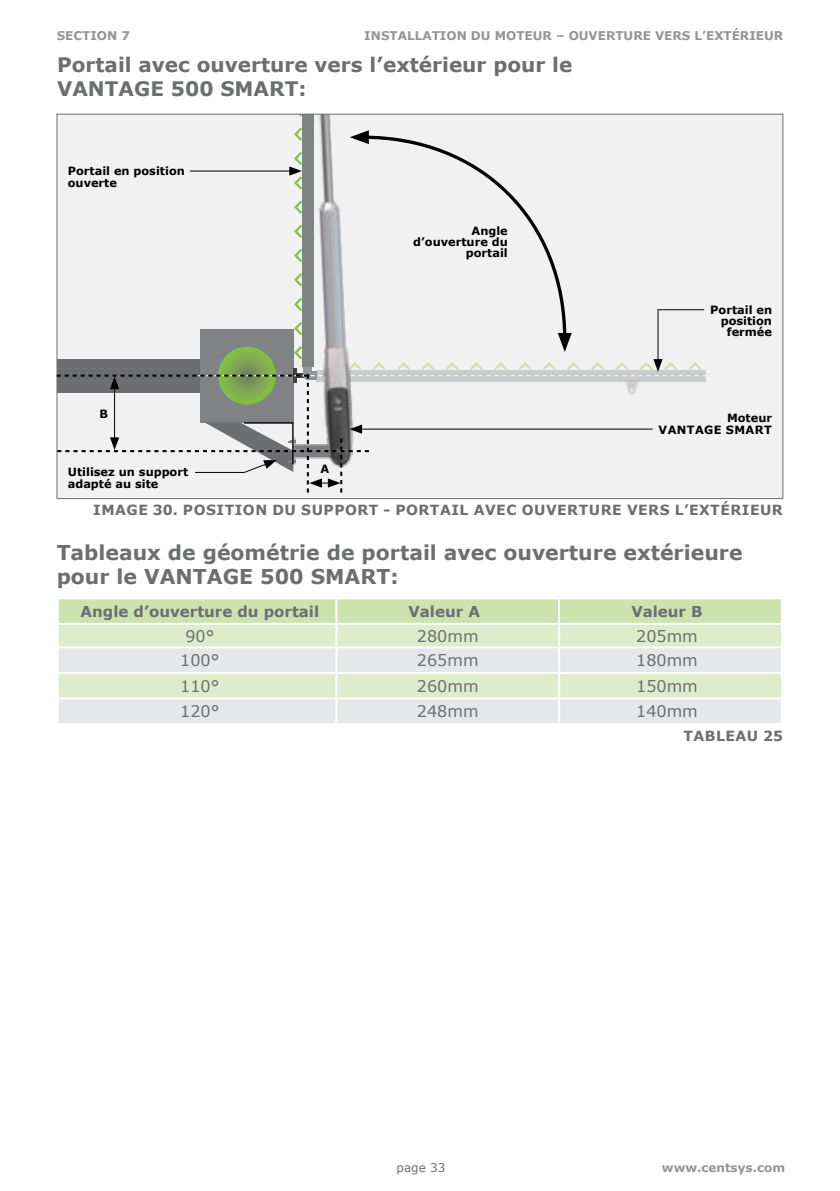
<style>
.page{position:relative;width:840px;height:1191px;background:#fff}
.page>*{position:absolute;margin:0;border:0;box-sizing:border-box;transform-origin:0 0}
.t1{font:700 20.4px/24px "Verdana";color:#6d6e71}
.t2{font:700 20px/24px "Verdana";color:#6d6e71}
.t3{font:16px "Verdana";color:#6d6e71}
.t4{font:700 15px "Verdana";color:#6d6e71}
.t5{font:700 14px "Verdana";letter-spacing:.035em;color:#6d6e71}
.t6{font:700 12px "Verdana";color:#939598}
.t7{font:12px "Verdana";color:#6d6e71}
.t8{font:700 11.4px/11.4px "Verdana";color:#000;text-align:right}
.t9{font:700 11.4px/11.4px "Verdana";letter-spacing:.035em;color:#000;text-align:right}
</style>
<div class="page">
<svg style="left:56px;top:113px;width:727px;height:386px"></svg>
<div style="left:359px;top:134px;width:208px;height:185px;background:#f1f1f2"></div>
<svg style="left:349px;top:130px;width:19px;height:14px"></svg>
<hr style="left:657px;top:309px;width:1px;height:53px;background:#000">
<hr style="left:190px;top:170px;width:102px;height:1px;background:#000">
<svg style="left:289px;top:149px;width:15px;height:43px"></svg>
<svg style="left:57px;top:319px;width:657px;height:173px"></svg>
<hr style="left:195px;top:472px;width:49px;height:1px;background:#000">
<hr style="left:657px;top:309px;width:46px;height:1px;background:#000">
<svg style="left:59px;top:599px;width:721px;height:24px;background:#cce3af"></svg>
<div style="left:59px;top:625px;width:721px;height:72px;background:#ddedcb"></div>
<div style="left:59px;top:648px;width:721px;height:24px;background:#e6e7e8"></div>
<div style="left:59px;top:699px;width:721px;height:24px;background:#e6e7e8"></div>
<hr style="left:335px;top:599px;width:2px;height:24px;background:#fff">
<hr style="left:557px;top:599px;width:2px;height:24px;background:#fff">
<hr style="left:335px;top:625px;width:2px;height:21px;background:#fff">
<hr style="left:557px;top:625px;width:2px;height:21px;background:#fff">
<hr style="left:57px;top:646px;width:279px;height:2px;background:#fff">
<hr style="left:336px;top:646px;width:222px;height:2px;background:#fff">
<hr style="left:335px;top:648px;width:2px;height:24px;background:#fff">
<hr style="left:558px;top:646px;width:224px;height:2px;background:#fff">
<hr style="left:557px;top:648px;width:2px;height:24px;background:#fff">
<hr style="left:57px;top:672px;width:279px;height:2px;background:#fff">
<hr style="left:336px;top:672px;width:222px;height:2px;background:#fff">
<hr style="left:335px;top:674px;width:2px;height:23px;background:#fff">
<hr style="left:558px;top:672px;width:224px;height:2px;background:#fff">
<hr style="left:557px;top:674px;width:2px;height:23px;background:#fff">
<hr style="left:335px;top:699px;width:2px;height:24px;background:#fff">
<hr style="left:557px;top:699px;width:2px;height:24px;background:#fff">
<p class="t6" style="left:57px;top:27px;width:75px">SECTION 7</p>
<p class="t6" style="left:364px;top:27px;width:420px">INSTALLATION DU MOTEUR – OUVERTURE VERS L’EXTÉRIEUR</p>
<h2 class="t2" style="left:57px;top:53px;width:516px">Portail avec ouverture vers l’extérieur pour le<br>VANTAGE 500 SMART:</h2>
<p class="t8" style="left:68px;top:165px;width:118px;line-height:12px;text-align:left">Portail en position ouverte</p>
<p class="t8" style="left:99px;top:407px;width:10px">B</p>
<p class="t8" style="left:68px;top:466px;width:122px;text-align:left">Utilisez un support adapté au site</p>
<p class="t8" style="left:320px;top:463px;width:10px">A</p>
<p class="t8" style="left:413px;top:224px;width:96px">Angle d’ouverture du portail</p>
<p class="t8" style="left:709px;top:303px;width:63px">Portail en position fermée</p>
<p class="t9" style="left:658px;top:412px;width:115px">Moteur<br>VANTAGE SMART</p>
<p class="t5" style="left:93px;top:500px;width:690px">IMAGE 30. POSITION DU SUPPORT - PORTAIL AVEC OUVERTURE VERS L’EXTÉRIEUR</p>
<h1 class="t1" style="left:57px;top:540px;width:687px">Tableaux de géométrie de portail avec ouverture extérieure pour le VANTAGE 500 SMART:</h1>
<h3 class="t4" style="left:80px;top:601px;width:240px">Angle d’ouverture du portail</h3>
<h3 class="t4" style="left:408px;top:601px;width:73px">Valeur A</h3>
<h3 class="t4" style="left:631px;top:601px;width:73px">Valeur B</h3>
<h3 class="t3" style="left:185px;top:625px;width:31px">90°</h3>
<h3 class="t3" style="left:416px;top:625px;width:63px">280mm</h3>
<h3 class="t3" style="left:635px;top:625px;width:63px">205mm</h3>
<h3 class="t3" style="left:180px;top:649px;width:41px">100°</h3>
<h3 class="t3" style="left:416px;top:649px;width:63px">265mm</h3>
<h3 class="t3" style="left:635px;top:649px;width:63px">180mm</h3>
<h3 class="t3" style="left:180px;top:675px;width:41px">110°</h3>
<h3 class="t3" style="left:416px;top:675px;width:63px">260mm</h3>
<h3 class="t3" style="left:635px;top:675px;width:63px">150mm</h3>
<h3 class="t3" style="left:180px;top:700px;width:41px">120°</h3>
<h3 class="t3" style="left:416px;top:700px;width:63px">248mm</h3>
<h3 class="t3" style="left:635px;top:700px;width:63px">140mm</h3>
<p class="t5" style="left:683px;top:726px;width:101px">TABLEAU 25</p>
<p class="t7" style="left:396px;top:1159px;width:50px">page 33</p>
<p class="t6" style="left:661px;top:1159px;width:124px">www.centsys.com</p>
</div>
